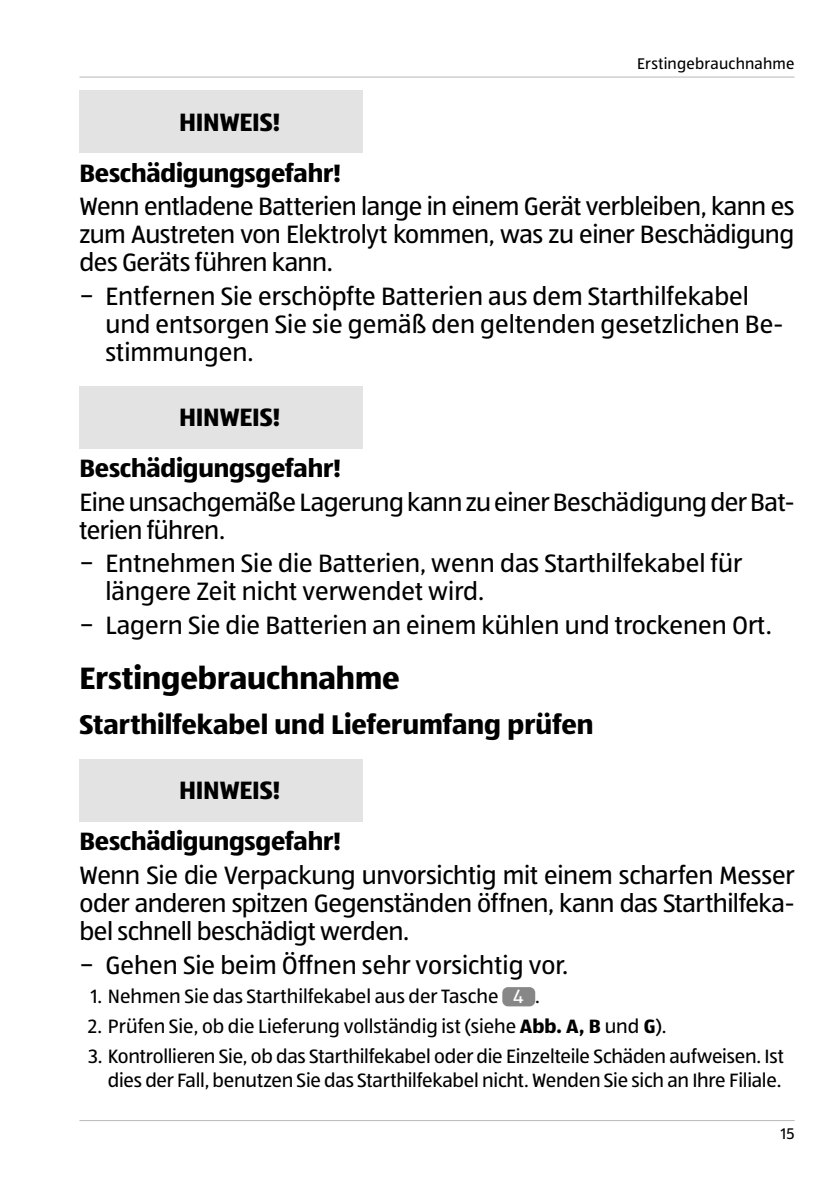
<style>
.page{position:relative;width:840px;height:1191px;background:#fff}
.page>*{position:absolute;margin:0;border:0;box-sizing:border-box;transform-origin:0 0}
.t1{font:700 32px "ALDISUEDOT";color:#000}
.t2{font:700 28px "ALDISUEDOT";color:#000}
.t3{font:26px/28px "ALDISUEDOT";color:#000;text-align:justify}
.t4{font:700 26px/51px "ALDISUEDOT";letter-spacing:-.005em;color:#000}
.t5{font:26px/28px "ALDISUEDOT";letter-spacing:-.02em;color:#000}
.t6{font:20px/24px "ALDISUEDOT";letter-spacing:-.01em;color:#000;text-align:right}
.t7{font:16px "ALDISUEDOT";letter-spacing:.015em;color:#000}
.s1{color:#fff}
.s2{font-weight:700}
</style>
<div class="page">
<hr style="left:79px;top:77px;width:715px;height:1px;background:#b8b7b7">
<hr style="left:79px;top:1120px;width:715px;height:1px;background:#b8b7b7">
<div style="left:79px;top:91px;width:284px;height:62px;background:#e3e3e3"></div>
<div style="left:79px;top:386px;width:284px;height:62px;background:#e3e3e3"></div>
<div style="left:79px;top:759px;width:284px;height:63px;background:#e3e3e3"></div>
<div style="left:502px;top:987px;width:33px;height:19px;background:#878787;border-radius:6px"></div>
<p class="t7" style="left:636px;top:53px;width:159px">Erstingebrauchnahme</p>
<p class="t4" style="left:79px;top:96px;width:263px;text-indent:100px">HINWEIS!<br>Beschädigungsgefahr!</p>
<p class="t3" style="left:79px;top:192px;width:716px">Wenn entladene Batterien lange in einem Gerät verbleiben, kann es zum Austreten von Elektrolyt kommen, was zu einer Beschädigung des Geräts führen kann.</p>
<p class="t3" style="left:105px;top:281px;width:678px;text-align:left;text-indent:-26px">− Entfernen Sie erschöpfte Batterien aus dem Starthilfekabel und entsorgen Sie sie gemäß den geltenden gesetzlichen Be&shy;stimmungen.</p>
<p class="t4" style="left:79px;top:391px;width:263px;text-indent:100px">HINWEIS!<br>Beschädigungsgefahr!</p>
<p class="t5" style="left:79px;top:487px;width:716px">Eine unsachgemäße Lagerung kann zu einer Beschädigung der Bat&shy;terien führen.</p>
<p class="t3" style="left:105px;top:549px;width:638px;text-indent:-26px">− Entnehmen Sie die Batterien, wenn das Starthilfekabel für längere Zeit nicht verwendet wird.</p>
<p class="t3" style="left:79px;top:610px;width:693px">− Lagern Sie die Batterien an einem kühlen und trockenen Ort.</p>
<p class="t1" style="left:79px;top:657px;width:322px">Erstingebrauchnahme</p>
<p class="t2" style="left:79px;top:706px;width:515px">Starthilfekabel und Lieferumfang prüfen</p>
<p class="t4" style="left:79px;top:764px;width:263px;text-indent:100px">HINWEIS!<br>Beschädigungsgefahr!</p>
<p class="t3" style="left:79px;top:860px;width:716px">Wenn Sie die Verpackung unvorsichtig mit einem scharfen Messer oder anderen spitzen Gegenständen öffnen, kann das Starthilfeka&shy;bel schnell beschädigt werden.</p>
<p class="t3" style="left:79px;top:950px;width:490px">− Gehen Sie beim Öffnen sehr vorsichtig vor.</p>
<p class="t6" style="left:91px;top:984px;width:450px">1. Nehmen Sie das Starthilfekabel aus der Tasche <span class="s1">4</span> .</p>
<p class="t6" style="left:88px;top:1013px;width:579px">2. Prüfen Sie, ob die Lieferung vollständig ist (siehe <span class="s2">Abb. A, B</span> und <span class="s2">G</span>).</p>
<p class="t6" style="left:88px;top:1043px;width:697px">3. Kontrollieren Sie, ob das Starthilfekabel oder die Einzelteile Schäden aufweisen. Ist dies der Fall, benutzen Sie das Starthilfekabel nicht. Wenden Sie sich an Ihre Filiale.</p>
<p class="t7" style="left:780px;top:1123px;width:15px">15</p>
</div>
